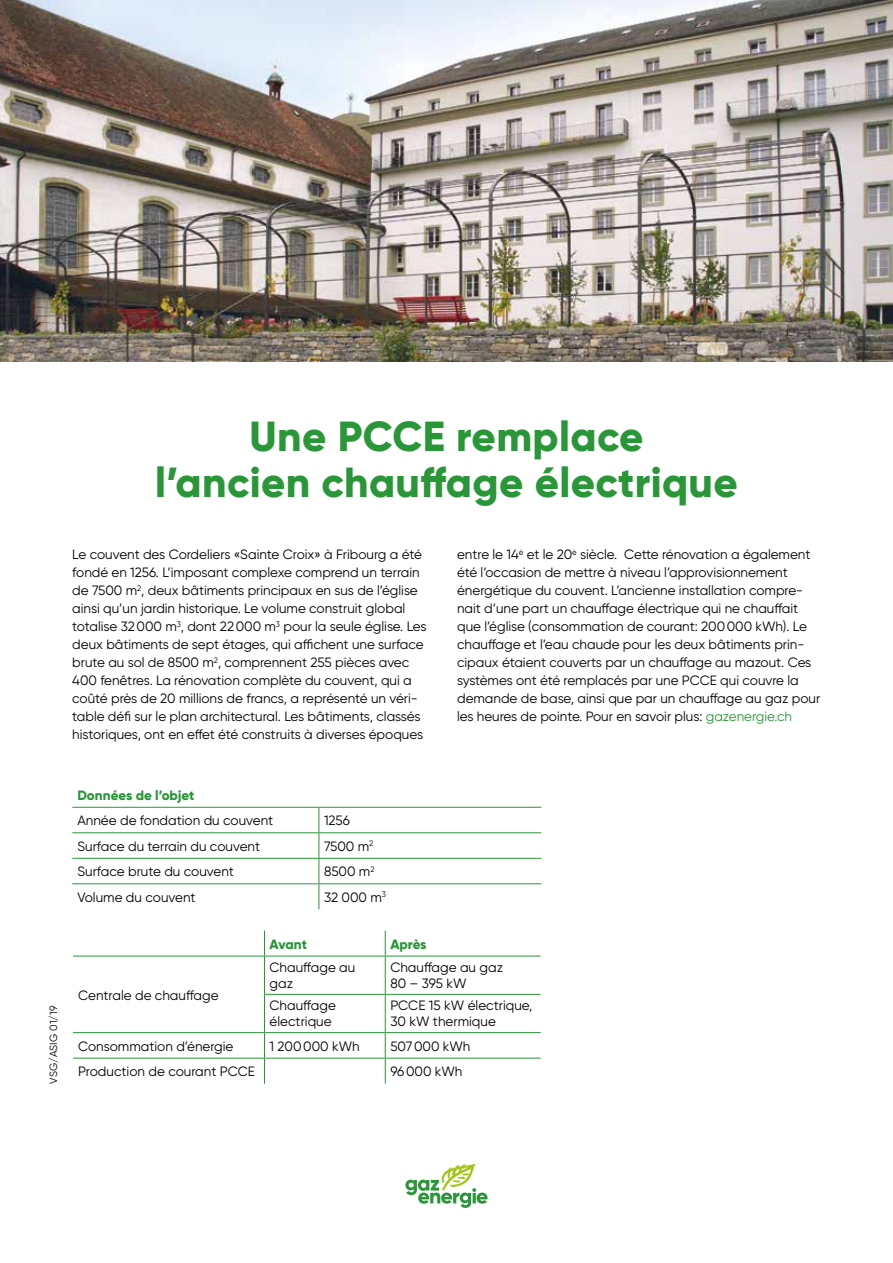
<style>
.page{position:relative;width:893px;height:1263px;background:#fff}
.page>*{position:absolute;margin:0;border:0;box-sizing:border-box;transform-origin:0 0}
.t1{font:800 42px/46.2px "Gilroy";letter-spacing:.01em;color:#299638;text-align:center}
.t2{font:13.5px/18px "Gilroy";color:#000}
.t3{font:800 13.5px "Gilroy";color:#299638}
.t4{font:10.5px "Gilroy";letter-spacing:.005em;color:#000}
.s1{color:#299638}
</style>
<div class="page">
<svg style="left:405px;top:1164px;width:82px;height:44px"></svg>
<img style="left:0;top:0;width:893px;height:361px">
<hr style="left:72px;top:807px;width:247px;height:1px;background:#299638">
<hr style="left:319px;top:807px;width:222px;height:1px;background:#299638">
<hr style="left:72px;top:832px;width:247px;height:1px;background:#299638">
<hr style="left:319px;top:832px;width:222px;height:1px;background:#299638">
<svg style="left:319px;top:808px;width:1px;height:101px"></svg>
<hr style="left:72px;top:858px;width:247px;height:1px;background:#299638">
<hr style="left:319px;top:858px;width:222px;height:1px;background:#299638">
<hr style="left:72px;top:883px;width:247px;height:1px;background:#299638">
<hr style="left:319px;top:883px;width:222px;height:1px;background:#299638">
<svg style="left:264px;top:930px;width:1px;height:26px"></svg>
<svg style="left:385px;top:930px;width:1px;height:26px"></svg>
<hr style="left:73px;top:956px;width:191px;height:1px;background:#299638">
<hr style="left:264px;top:956px;width:121px;height:1px;background:#299638">
<hr style="left:264px;top:956px;width:1px;height:38px;background:#299638">
<hr style="left:385px;top:956px;width:156px;height:1px;background:#299638">
<hr style="left:385px;top:956px;width:1px;height:38px;background:#299638">
<hr style="left:264px;top:994px;width:121px;height:1px;background:#299638">
<hr style="left:264px;top:995px;width:1px;height:37px;background:#299638">
<hr style="left:385px;top:994px;width:156px;height:1px;background:#299638">
<hr style="left:385px;top:995px;width:1px;height:37px;background:#299638">
<svg style="left:264px;top:1033px;width:1px;height:51px"></svg>
<svg style="left:385px;top:1033px;width:1px;height:51px"></svg>
<hr style="left:73px;top:1032px;width:191px;height:1px;background:#299638">
<hr style="left:264px;top:1032px;width:121px;height:1px;background:#299638">
<hr style="left:385px;top:1032px;width:156px;height:1px;background:#299638">
<hr style="left:73px;top:1058px;width:191px;height:1px;background:#299638">
<hr style="left:264px;top:1058px;width:121px;height:1px;background:#299638">
<hr style="left:385px;top:1058px;width:156px;height:1px;background:#299638">
<h1 class="t1" style="left:155px;top:413px;width:584px">Une PCCE remplace<br>l’ancien chauffage électrique</h1>
<p class="t2" style="left:72px;top:545px;width:356px">Le couvent des Cordeliers «Sainte Croix» à Fribourg a été fondé en 1256. L’imposant complexe comprend un terrain de 7500 m<sup>2</sup>, deux bâtiments principaux en sus de l’église ainsi qu’un jardin historique. Le volume construit global totalise 32000 m<sup>3</sup>, dont 22000 m<sup>3</sup> pour la seule église. Les deux bâtiments de sept étages, qui affichent une surface brute au sol de 8500 m<sup>2</sup>, comprennent 255 pièces avec 400 fenêtres. La rénovation complète du couvent, qui a coûté près de 20 millions de francs, a représenté un véri&shy;table défi sur le plan architectural. Les bâtiments, classés historiques, ont en effet été construits à diverses époques</p>
<p class="t2" style="left:457px;top:545px;width:365px">entre le 14<sup>è</sup> et le 20<sup>è</sup> siècle. Cette rénovation a également été l’occasion de mettre à niveau l’approvisionnement énergétique du couvent. L’ancienne installation compre&shy;nait d’une part un chauffage électrique qui ne chauffait que l’église (consommation de courant: 200000 kWh). Le chauffage et l’eau chaude pour les deux bâtiments prin&shy;cipaux étaient couverts par un chauffage au mazout. Ces systèmes ont été remplacés par une PCCE qui couvre la demande de base, ainsi que par un chauffage au gaz pour les heures de pointe. Pour en savoir plus: <span class="s1">gazenergie.ch</span></p>
<p class="t4" style="left:47px;top:1084px;width:79px;rotate:-90deg">VSG/ASIG 01/19</p>
<p class="t3" style="left:77px;top:787px;width:119px">Données de l’objet</p>
<p class="t2" style="left:77px;top:811px;width:197px">Année de fondation du couvent</p>
<p class="t2" style="left:324px;top:811px;width:28px">1256</p>
<p class="t2" style="left:77px;top:837px;width:184px">Surface du terrain du couvent</p>
<p class="t2" style="left:324px;top:837px;width:51px">7500 m<sup>2</sup></p>
<p class="t2" style="left:77px;top:862px;width:158px">Surface brute du couvent</p>
<p class="t2" style="left:324px;top:862px;width:52px">8500 m<sup>2</sup></p>
<p class="t2" style="left:77px;top:888px;width:120px">Volume du couvent</p>
<p class="t2" style="left:324px;top:888px;width:64px">32 000 m<sup>3</sup></p>
<p class="t2" style="left:78px;top:986px;width:142px">Centrale de chauffage</p>
<p class="t3" style="left:270px;top:935px;width:39px">Avant</p>
<p class="t3" style="left:390px;top:935px;width:38px">Après</p>
<p class="t2" style="left:270px;top:959px;width:87px;line-height:16.2px">Chauffage au gaz</p>
<p class="t2" style="left:390px;top:959px;width:114px;line-height:16.2px">Chauffage au gaz<br>80 – 395 kW</p>
<p class="t2" style="left:270px;top:997px;width:68px;line-height:16.2px">Chauffage électrique</p>
<p class="t2" style="left:390px;top:997px;width:144px;line-height:16.2px">PCCE 15 kW électrique,<br>30 kW thermique</p>
<p class="t2" style="left:78px;top:1037px;width:157px">Consommation d’énergie</p>
<p class="t2" style="left:270px;top:1037px;width:91px">1 200000 kWh</p>
<p class="t2" style="left:390px;top:1037px;width:82px">507000 kWh</p>
<p class="t2" style="left:78px;top:1062px;width:178px">Production de courant PCCE</p>
<p class="t2" style="left:390px;top:1062px;width:74px">96000 kWh</p>
</div>
